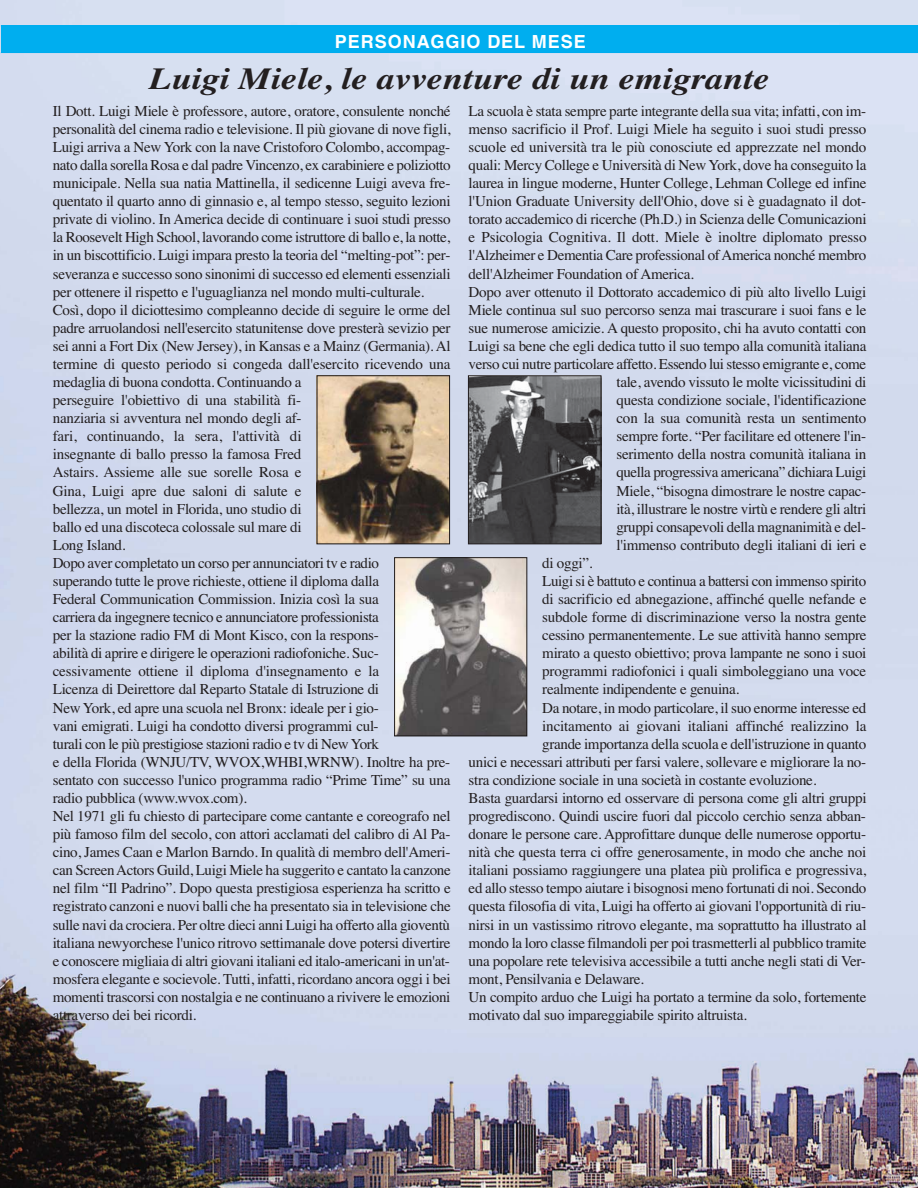
<style>
.page{position:relative;width:918px;height:1188px;background:#fff}
.page>*{position:absolute;margin:0;border:0;box-sizing:border-box;transform-origin:0 0}
.t1{font:italic 700 30.75px "Times";color:#231f20;scale:1.18 1}
.t2{font:700 18.15px "Helvetica";letter-spacing:.05em;color:#fff}
.t3{font:15px/18.1px "Times";letter-spacing:-.02em;color:#231f20}
</style>
<div class="page">
<img style="left:1px;top:0;width:916px;height:1188px">
<div style="left:1px;top:26px;width:916px;height:27px;background:#00aeef"></div>
<img style="left:319px;top:377px;width:129px;height:165px">
<div style="left:317px;top:375px;width:133px;height:169px;border:1px solid #231f20"></div>
<img style="left:470px;top:377px;width:129px;height:165px">
<div style="left:468px;top:375px;width:133px;height:169px;border:1px solid #231f20"></div>
<img style="left:396px;top:559px;width:129px;height:175px">
<div style="left:394px;top:557px;width:133px;height:179px;border:1px solid #231f20"></div>
<img style="left:1px;top:53px;width:916px;height:1px">
<p class="t2" style="left:335px;top:35px;width:252px">PERSONAGGIO DEL MESE</p>
<h1 class="t1" style="left:149px;top:67px;width:527px">Luigi Miele, le avventure di un emigrante</h1>
<p class="t3" style="left:53px;top:103px;width:400px">Il Dott. Luigi Miele è professore, autore, oratore, consulente nonché personalità del cinema radio e televisione. Il più giovane di nove figli, Luigi arriva a New York con la nave Cristoforo Colombo, accompag&shy;nato dalla sorella Rosa e dal padre Vincenzo, ex carabiniere e poliziotto municipale. Nella sua natia Mattinella, il sedicenne Luigi aveva fre&shy;quentato il quarto anno di ginnasio e, al tempo stesso, seguito lezioni private di violino. In America decide di continuare i suoi studi presso la Roosevelt High School, lavorando come istruttore di ballo e, la notte, in un biscottificio. Luigi impara presto la teoria del “melting-pot”: per&shy;severanza e successo sono sinonimi di successo ed elementi essenziali per ottenere il rispetto e l'uguaglianza nel mondo multi-culturale.<br>Così, dopo il diciottesimo compleanno decide di seguire le orme del padre arruolandosi nell'esercito statunitense dove presterà sevizio per sei anni a Fort Dix (New Jersey), in Kansas e a Mainz (Germania). Al termine di questo periodo si congeda dall'esercito ricevendo una medaglia di buona condotta. Continuando a<br>perseguire l'obiettivo di una stabilità fi-<br>nanziaria si avventura nel mondo degli af-<br>fari, continuando, la sera, l'attività di<br>insegnante di ballo presso la famosa Fred<br>Astairs. Assieme alle sue sorelle Rosa e<br>Gina, Luigi apre due saloni di salute e<br>bellezza, un motel in Florida, uno studio di<br>ballo ed una discoteca colossale sul mare di<br>Long Island.<br>Dopo aver completato un corso per annunciatori tv e radio<br>superando tutte le prove richieste, ottiene il diploma dalla<br>Federal Communication Commission. Inizia così la sua<br>carriera da ingegnere tecnico e annunciatore professionista<br>per la stazione radio FM di Mont Kisco, con la respons-<br>abilità di aprire e dirigere le operazioni radiofoniche. Suc&shy;cessivamente ottiene il diploma d'insegnamento e la<br>Licenza di Deirettore dal Reparto Statale di Istruzione di<br>New York, ed apre una scuola nel Bronx: ideale per i gio-<br>vani emigrati. Luigi ha condotto diversi programmi cul-<br>turali con le più prestigiose stazioni radio e tv di New York<br>e della Florida (WNJU/TV, WVOX,WHBI,WRNW). Inoltre ha pre&shy;sentato con successo l'unico programma radio “Prime Time” su una radio pubblica (www.wvox.com).<br>Nel 1971 gli fu chiesto di partecipare come cantante e coreografo nel più famoso film del secolo, con attori acclamati del calibro di Al Pa&shy;cino, James Caan e Marlon Barndo. In qualità di membro dell'Ameri&shy;can Screen Actors Guild, Luigi Miele ha suggerito e cantato la canzone nel film “Il Padrino”. Dopo questa prestigiosa esperienza ha scritto e registrato canzoni e nuovi balli che ha presentato sia in televisione che sulle navi da crociera. Per oltre dieci anni Luigi ha offerto alla gioventù italiana newyorche se l'unico ritrovo settimanale dove potersi divertire e conoscere migliaia di altri giovani italiani ed italo-americani in un'at&shy;mosfera elegante e socievole. Tutti, infatti, ricordano ancora oggi i bei momenti trascorsi con nostalgia e ne continuano a rivivere le emozioni attraverso dei bei ricordi.</p>
<p class="t3" style="left:469px;top:103px;width:399px">La scuola è stata sempre parte integrante della sua vita; infatti, con im-</p>
<p class="t3" style="left:469px;top:121px;width:399px">menso sacrificio il Prof. Luigi Miele ha seguito i suoi studi presso</p>
<p class="t3" style="left:469px;top:139px;width:399px">scuole ed università tra le più conosciute ed apprezzate nel mondo</p>
<p class="t3" style="left:469px;top:157px;width:399px">quali: Mercy College e Università di New York, dove ha conseguito la</p>
<p class="t3" style="left:469px;top:175px;width:399px">laurea in lingue moderne, Hunter College, Lehman College ed infine</p>
<p class="t3" style="left:469px;top:194px;width:399px">l'Union Graduate University dell'Ohio, dove si è guadagnato il dot-</p>
<p class="t3" style="left:469px;top:212px;width:399px">torato accademico di ricerche (Ph.D.) in Scienza delle Comunicazioni</p>
<p class="t3" style="left:469px;top:230px;width:399px">e Psicologia Cognitiva. Il dott. Miele è inoltre diplomato presso</p>
<p class="t3" style="left:469px;top:248px;width:399px">l'Alzheimer e Dementia Care professional of America nonché membro</p>
<p class="t3" style="left:469px;top:266px;width:227px">dell'Alzheimer Foundation of America.</p>
<p class="t3" style="left:469px;top:284px;width:399px">Dopo aver ottenuto il Dottorato accademico di più alto livello Luigi</p>
<p class="t3" style="left:469px;top:302px;width:399px">Miele continua sul suo percorso senza mai trascurare i suoi fans e le</p>
<p class="t3" style="left:469px;top:320px;width:399px">sue numerose amicizie. A questo proposito, chi ha avuto contatti con</p>
<p class="t3" style="left:469px;top:338px;width:399px">Luigi sa bene che egli dedica tutto il suo tempo alla comunità italiana</p>
<p class="t3" style="left:469px;top:356px;width:399px">verso cui nutre particolare affetto. Essendo lui stesso emigrante e, come</p>
<p class="t3" style="left:616px;top:374px;width:252px">tale, avendo vissuto le molte vicissitudini di</p>
<p class="t3" style="left:616px;top:392px;width:251px">questa condizione sociale, l'identificazione</p>
<p class="t3" style="left:616px;top:411px;width:252px">con la sua comunità resta un sentimento</p>
<p class="t3" style="left:616px;top:429px;width:251px">sempre forte. “Per facilitare ed ottenere l'in-</p>
<p class="t3" style="left:616px;top:447px;width:251px">serimento della nostra comunità italiana in</p>
<p class="t3" style="left:616px;top:465px;width:252px">quella progressiva americana” dichiara Luigi</p>
<p class="t3" style="left:616px;top:483px;width:251px">Miele, “bisogna dimostrare le nostre capac-</p>
<p class="t3" style="left:616px;top:501px;width:251px">ità, illustrare le nostre virtù e rendere gli altri</p>
<p class="t3" style="left:616px;top:519px;width:251px">gruppi consapevoli della magnanimità e del-</p>
<p class="t3" style="left:616px;top:537px;width:252px">l'immenso contributo degli italiani di ieri e</p>
<p class="t3" style="left:542px;top:555px;width:52px">di oggi”.</p>
<p class="t3" style="left:542px;top:573px;width:325px">Luigi si è battuto e continua a battersi con immenso spirito</p>
<p class="t3" style="left:542px;top:591px;width:326px">di sacrificio ed abnegazione, affinché quelle nefande e</p>
<p class="t3" style="left:542px;top:609px;width:326px">subdole forme di discriminazione verso la nostra gente</p>
<p class="t3" style="left:542px;top:628px;width:326px">cessino permanentemente. Le sue attività hanno sempre</p>
<p class="t3" style="left:542px;top:646px;width:326px">mirato a questo obiettivo; prova lampante ne sono i suoi</p>
<p class="t3" style="left:542px;top:664px;width:325px">programmi radiofonici i quali simboleggiano una voce</p>
<p class="t3" style="left:542px;top:682px;width:199px">realmente indipendente e genuina.</p>
<p class="t3" style="left:542px;top:700px;width:326px">Da notare, in modo particolare, il suo enorme interesse ed</p>
<p class="t3" style="left:542px;top:718px;width:326px">incitamento ai giovani italiani affinché realizzino la</p>
<p class="t3" style="left:542px;top:736px;width:325px">grande importanza della scuola e dell'istruzione in quanto</p>
<p class="t3" style="left:469px;top:754px;width:399px">unici e necessari attributi per farsi valere, sollevare e migliorare la no -</p>
<p class="t3" style="left:469px;top:772px;width:349px">stra condizione sociale in una società in costante evoluzione.</p>
<p class="t3" style="left:469px;top:790px;width:399px">Basta guardarsi intorno ed osservare di persona come gli altri gruppi</p>
<p class="t3" style="left:469px;top:808px;width:399px">progrediscono. Quindi uscire fuori dal piccolo cerchio senza abban-</p>
<p class="t3" style="left:469px;top:826px;width:399px">donare le persone care. Approfittare dunque delle numerose opportu-</p>
<p class="t3" style="left:469px;top:844px;width:399px">nità che questa terra ci offre generosamente, in modo che anche noi</p>
<p class="t3" style="left:469px;top:863px;width:399px">italiani possiamo raggiungere una platea più prolifica e progressiva,</p>
<p class="t3" style="left:469px;top:881px;width:399px">ed allo stesso tempo aiutare i bisognosi meno fortunati di noi. Secondo</p>
<p class="t3" style="left:469px;top:899px;width:399px">questa filosofia di vita, Luigi ha offerto ai giovani l'opportunità di riu-</p>
<p class="t3" style="left:469px;top:917px;width:399px">nirsi in un vastissimo ritrovo elegante, ma soprattutto ha illustrato al</p>
<p class="t3" style="left:469px;top:935px;width:399px">mondo la loro classe filmandoli per poi trasmetterli al pubblico tramite</p>
<p class="t3" style="left:469px;top:953px;width:399px">una popolare rete televisiva accessibile a tutti anche negli stati di Ver-</p>
<p class="t3" style="left:469px;top:971px;width:177px">mont, Pensilvania e Delaware.</p>
<p class="t3" style="left:469px;top:989px;width:399px">Un compito arduo che Luigi ha portato a termine da solo, fortemente</p>
<p class="t3" style="left:469px;top:1007px;width:280px">motivato dal suo impareggiabile spirito altruista.</p>
</div>
